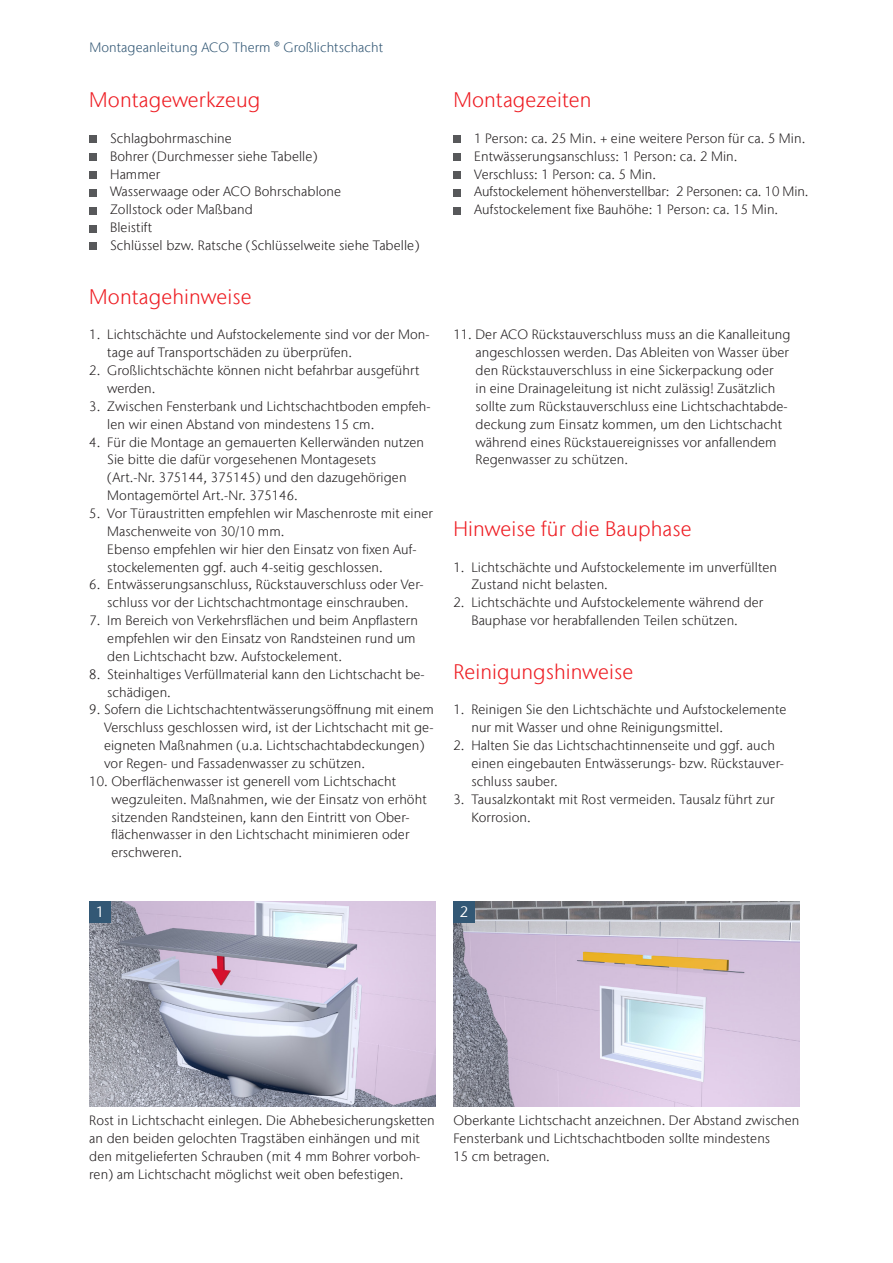
<style>
.page{position:relative;width:893px;height:1263px;background:#fff}
.page>*{position:absolute;margin:0;border:0;box-sizing:border-box;transform-origin:0 0}
.Intermediate_heading{font:300 21px "Stone Sans IIITC Com";letter-spacing:.005em;color:#ee1d23}
.t1{font:15px "Stone Sans IIITC Com";color:#fff}
.Body_copy{font:300 13.5px/17.9px "Stone Sans IIITC Com";letter-spacing:.005em;color:#231f20}
.Rubrication{font:300 13.5px "Stone Sans IIITC Com";letter-spacing:.005em;color:#335875}
.s1{font-weight:400}
</style>
<div class="page">
<img style="left:89px;top:901px;width:346px;height:206px">
<div style="left:89px;top:901px;width:22px;height:22px;background:#335875"></div>
<img style="left:453px;top:901px;width:346px;height:206px">
<div style="left:453px;top:901px;width:22px;height:22px;background:#335875"></div>
<div style="left:89px;top:136px;width:8px;height:7px;background:#57585a"></div>
<div style="left:89px;top:153px;width:8px;height:8px;background:#57585a"></div>
<div style="left:89px;top:171px;width:8px;height:8px;background:#57585a"></div>
<div style="left:89px;top:189px;width:8px;height:7px;background:#57585a"></div>
<div style="left:89px;top:207px;width:8px;height:7px;background:#57585a"></div>
<div style="left:89px;top:225px;width:8px;height:7px;background:#57585a"></div>
<div style="left:89px;top:243px;width:8px;height:7px;background:#57585a"></div>
<div style="left:453px;top:136px;width:8px;height:7px;background:#57585a"></div>
<div style="left:453px;top:153px;width:8px;height:8px;background:#57585a"></div>
<div style="left:453px;top:171px;width:8px;height:8px;background:#57585a"></div>
<div style="left:453px;top:189px;width:8px;height:7px;background:#57585a"></div>
<div style="left:453px;top:207px;width:8px;height:7px;background:#57585a"></div>
<p class="Rubrication" style="left:89px;top:38px;width:295px">Montageanleitung ACO Therm <span class="s1">®</span> Großlichtschacht</p>
<p class="Intermediate_heading" style="left:89px;top:87px;width:172px">Montagewerkzeug</p>
<p class="Body_copy" style="left:110px;top:129px;width:123px">Schlagbohrmaschine</p>
<p class="Body_copy" style="left:110px;top:147px;width:209px">Bohrer (Durchmesser siehe Tabelle)</p>
<p class="Body_copy" style="left:110px;top:165px;width:52px">Hammer</p>
<p class="Body_copy" style="left:110px;top:183px;width:233px">Wasserwaage oder ACO Bohrschablone</p>
<p class="Body_copy" style="left:110px;top:201px;width:144px">Zollstock oder Maßband</p>
<p class="Body_copy" style="left:110px;top:218px;width:44px">Bleistift</p>
<p class="Body_copy" style="left:110px;top:236px;width:311px">Schlüssel bzw. Ratsche (Schlüsselweite siehe Tabelle)</p>
<p class="Intermediate_heading" style="left:89px;top:283px;width:164px">Montagehinweise</p>
<p class="Body_copy" style="left:107px;top:326px;width:324px;text-indent:-18px">1. Lichtschächte und Aufstockelemente sind vor der Mon&shy;tage auf Transportschäden zu überprüfen.</p>
<p class="Body_copy" style="left:107px;top:361px;width:314px;text-indent:-18px">2. Großlichtschächte können nicht befahrbar ausgeführt werden.</p>
<p class="Body_copy" style="left:107px;top:397px;width:325px;text-indent:-18px">3. Zwischen Fensterbank und Lichtschachtboden empfeh&shy;len wir einen Abstand von mindestens 15 cm.</p>
<p class="Body_copy" style="left:107px;top:433px;width:318px;text-indent:-18px">4. Für die Montage an gemauerten Kellerwänden nutzen Sie bitte die dafür vorgesehenen Montagesets (Art.-Nr. 375144, 375145) und den dazugehörigen Montagemörtel Art.-Nr. 375146.</p>
<p class="Body_copy" style="left:107px;top:504px;width:327px;text-indent:-18px">5. Vor Türaustritten empfehlen wir Maschenroste mit einer Maschenweite von 30/10 mm.<br>Ebenso empfehlen wir hier den Einsatz von fixen Auf&shy;stockelementen ggf. auch 4-seitig geschlossen.</p>
<p class="Body_copy" style="left:89px;top:576px;width:336px;text-align:center">6. Entwässerungsanschluss, Rückstauverschluss oder Ver&shy;schluss vor der Lichtschachtmontage einschrauben.</p>
<p class="Body_copy" style="left:107px;top:611px;width:312px;text-indent:-18px">7. Im Bereich von Verkehrsflächen und beim Anpflastern empfehlen wir den Einsatz von Randsteinen rund um den Lichtschacht bzw. Aufstockelement.</p>
<p class="Body_copy" style="left:107px;top:665px;width:319px;text-indent:-18px">8. Steinhaltiges Verfüllmaterial kann den Lichtschacht be&shy;schädigen.</p>
<p class="Body_copy" style="left:104px;top:701px;width:331px;text-indent:-15px">9. Sofern die Lichtschachtentwässerungsöffnung mit einem Verschluss geschlossen wird, ist der Lichtschacht mit ge&shy;eigneten Maßnahmen (u.a. Lichtschachtabdeckungen) vor Regen- und Fassadenwasser zu schützen.</p>
<p class="Body_copy" style="left:111px;top:772px;width:317px;text-indent:-22px">10. Oberflächenwasser ist generell vom Lichtschacht wegzuleiten. Maßnahmen, wie der Einsatz von erhöht sitzenden Randsteinen, kann den Eintritt von Ober&shy;flächenwasser in den Lichtschacht minimieren oder erschweren.</p>
<p class="Intermediate_heading" style="left:453px;top:87px;width:140px">Montagezeiten</p>
<p class="Body_copy" style="left:474px;top:129px;width:333px">1 Person: ca. 25 Min. + eine weitere Person für ca. 5 Min.</p>
<p class="Body_copy" style="left:474px;top:147px;width:265px">Entwässerungsanschluss: 1 Person: ca. 2 Min.</p>
<p class="Body_copy" style="left:474px;top:165px;width:183px">Verschluss: 1 Person: ca. 5 Min.</p>
<p class="Body_copy" style="left:474px;top:183px;width:336px">Aufstockelement höhenverstellbar: 2 Personen: ca. 10 Min.</p>
<p class="Body_copy" style="left:474px;top:201px;width:306px">Aufstockelement fixe Bauhöhe: 1 Person: ca. 15 Min.</p>
<p class="Body_copy" style="left:476px;top:326px;width:316px;text-indent:-22px">11. Der ACO Rückstauverschluss muss an die Kanalleitung angeschlossen werden. Das Ableiten von Wasser über den Rückstauverschluss in eine Sickerpackung oder<br>in eine Drainageleitung ist nicht zulässig! Zusätzlich sollte zum Rückstauverschluss eine Lichtschachtabde&shy;deckung zum Einsatz kommen, um den Lichtschacht während eines Rückstauereignisses vor anfallendem Regenwasser zu schützen.</p>
<p class="Intermediate_heading" style="left:453px;top:516px;width:240px">Hinweise für die Bauphase</p>
<p class="Body_copy" style="left:471px;top:558px;width:307px;text-indent:-18px">1. Lichtschächte und Aufstockelemente im unverfüllten<br>Zustand nicht belasten.</p>
<p class="Body_copy" style="left:453px;top:593px;width:311px;text-align:center">2. Lichtschächte und Aufstockelemente während der<br>Bauphase vor herabfallenden Teilen schützen.</p>
<p class="Intermediate_heading" style="left:453px;top:658px;width:182px">Reinigungshinweise</p>
<p class="Body_copy" style="left:471px;top:701px;width:317px;text-indent:-18px">1. Reinigen Sie den Lichtschächte und Aufstockelemente nur mit Wasser und ohne Reinigungsmittel.</p>
<p class="Body_copy" style="left:471px;top:736px;width:314px;text-indent:-18px">2. Halten Sie das Lichtschachtinnenseite und ggf. auch einen eingebauten Entwässerungs- bzw. Rückstauver&shy;schluss sauber.</p>
<p class="Body_copy" style="left:471px;top:790px;width:304px;text-indent:-18px">3. Tausalzkontakt mit Rost vermeiden. Tausalz führt zur<br>Korrosion.</p>
<p class="t1" style="left:96px;top:902px;width:10px">1</p>
<p class="t1" style="left:460px;top:902px;width:10px">2</p>
<p class="Body_copy" style="left:89px;top:1111px;width:347px">Rost in Lichtschacht einlegen. Die Abhebesicherungsketten an den beiden gelochten Tragstäben einhängen und mit den mitgelieferten Schrauben (mit 4 mm Bohrer vorboh&shy;ren) am Lichtschacht möglichst weit oben befestigen.</p>
<p class="Body_copy" style="left:453px;top:1111px;width:348px">Oberkante Lichtschacht anzeichnen. Der Abstand zwischen<br>Fensterbank und Lichtschachtboden sollte mindestens<br>15 cm betragen.</p>
</div>
